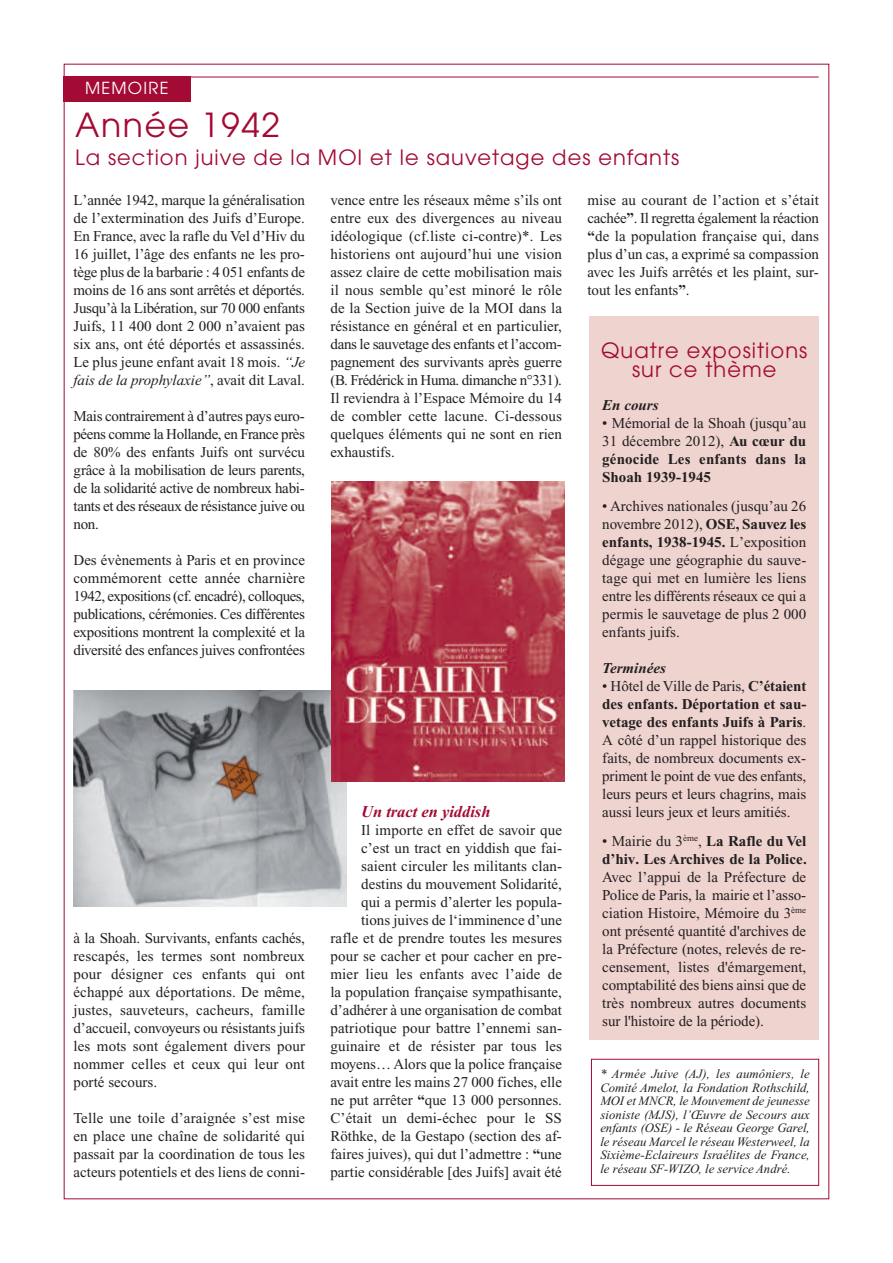
<style>
.page{position:relative;width:893px;height:1263px;background:#fff}
.page>*{position:absolute;margin:0;border:0;box-sizing:border-box;transform-origin:0 0}
.t1{font:33px "Avant Garde";letter-spacing:.05em;color:#a30a34}
.t2{font:21px/19.5px "Avant Garde";letter-spacing:.05em;color:#a30a34;text-align:center}
.t3{font:italic 700 16.5px "Times New Roman";color:#a30a34}
.t4{font:16.5px "Avant Garde";letter-spacing:.075em;color:#fff}
.t5{font:15px/18px "Times New Roman";color:#231f20;text-align:justify}
.t6{font:700 15px/18px "Times New Roman";color:#231f20;text-align:justify}
.t7{font:italic 700 15px "Times New Roman";color:#231f20}
.t8{font:italic 12.75px/13.5px "Times New Roman";color:#231f20;text-align:justify}
.s1{font-style:italic}
.s2{font-weight:700}
.s3{font-weight:400}
</style>
<div class="page">
<div style="left:63px;top:77px;width:128px;height:25px;background:#a30a34"></div>
<hr style="left:187px;top:77px;width:632px;height:1px;background:#a30a34">
<img style="left:74px;top:690px;width:272px;height:216px">
<img style="left:332px;top:482px;width:232px;height:300px">
<div style="left:590px;top:316px;width:229px;height:724px;background:#eed3cf"></div>
<div style="left:591px;top:1059px;width:228px;height:127px;border:1px solid #a30a34"></div>
<p class="t4" style="left:85px;top:82px;width:85px">MEMOIRE</p>
<h1 class="t1" style="left:75px;top:113px;width:206px">Année 1942</h1>
<h2 class="t2" style="left:75px;top:150px;width:606px">La section juive de la MOI et le sauvetage des enfants</h2>
<p class="t5" style="left:74px;top:193px;width:233px">L’année 1942, marque la généralisation de l’extermination des Juifs d’Europe.<br>En France, avec la rafle du Vel d’Hiv du 16 juillet, l’âge des enfants ne les pro&shy;tège plus de la barbarie : 4 051 enfants de moins de 16 ans sont arrêtés et déportés.<br>Jusqu’à la Libération, sur 70 000 enfants Juifs, 11 400 dont 2 000 n’avaient pas six ans, ont été déportés et assassinés.<br>Le plus jeune enfant avait 18 mois. <span class="s1">“Je fais de la prophylaxie”</span>, avait dit Laval.</p>
<p class="t5" style="left:74px;top:409px;width:233px">Mais contrairement à d’autres pays euro&shy;péens comme la Hollande, en France près de 80% des enfants Juifs ont survécu grâce à la mobilisation de leurs parents, de la solidarité active de nombreux habi&shy;tants et des réseaux de résistance juive ou non.</p>
<p class="t5" style="left:74px;top:553px;width:233px">Des évènements à Paris et en province commémorent cette année charnière 1942, expositions (cf. encadré), colloques, publications, cérémonies. Ces différentes expositions montrent la complexité et la diversité des enfances juives confrontées</p>
<p class="t5" style="left:331px;top:193px;width:233px">vence entre les réseaux même s’ils ont entre eux des divergences au niveau idéologique (cf.liste ci-contre)*. Les historiens ont aujourd’hui une vision assez claire de cette mobilisation mais il nous semble qu’est minoré le rôle de la Section juive de la MOI dans la résistance en général et en particulier, dans le sauvetage des enfants et l’accom&shy;pagnement des survivants après guerre (B. Frédérick in Huma. dimanche n°331).<br>Il reviendra à l’Espace Mémoire du 14 de combler cette lacune. Ci-dessous quelques éléments qui ne sont en rien exhaustifs.</p>
<p class="t5" style="left:73px;top:931px;width:233px">à la Shoah. Survivants, enfants cachés, rescapés, les termes sont nombreux pour désigner ces enfants qui ont échappé aux déportations. De même, justes, sauveteurs, cacheurs, famille d’accueil, convoyeurs ou résistants juifs les mots sont également divers pour nommer celles et ceux qui leur ont porté secours.</p>
<p class="t5" style="left:74px;top:1111px;width:233px">Telle une toile d’araignée s’est mise en place une chaîne de solidarité qui passait par la coordination de tous les acteurs potentiels et des liens de conni-</p>
<p class="t3" style="left:361px;top:806px;width:131px">Un tract en yiddish</p>
<p class="t5" style="left:330px;top:823px;width:233px;text-align:right">Il importe en effet de savoir que c’est un tract en yiddish que fai&shy;saient circuler les militants clan&shy;destins du mouvement Solidarité,<br>qui a permis d’alerter les popula&shy;tions juives de l‘imminence d’une rafle et de prendre toutes les mesures pour se cacher et pour cacher en pre&shy;mier lieu les enfants avec l’aide de la population française sympathisante, d’adhérer à une organisation de combat patriotique pour battre l’ennemi san&shy;guinaire et de résister par tous les moyens… Alors que la police française avait entre les mains 27 000 fiches, elle ne put arrêter <span class="s2">“</span>que 13 000 personnes.<br>C’était un demi-échec pour le SS Röthke, de la Gestapo (section des af&shy;faires juives), qui dut l’admettre : <span class="s2">“</span>une partie considérable [des Juifs] avait été</p>
<p class="t5" style="left:587px;top:193px;width:233px">mise au courant de l’action et s’était cachée<span class="s2">”</span>. Il regretta également la réaction <span class="s2">“</span>de la population française qui, dans plus d’un cas, a exprimé sa compassion avec les Juifs arrêtés et les plaint, sur&shy;tout les enfants<span class="s2">”</span>.</p>
<h2 class="t2" style="left:601px;top:342px;width:208px">Quatre expositions sur ce thème</h2>
<p class="t7" style="left:602px;top:400px;width:58px">En cours</p>
<p class="t6" style="left:602px;top:416px;width:206px"><span class="s3">• Mémorial de la Shoah (jusqu’au 31 décembre 2012),</span> Au cœur du génocide Les enfants dans la Shoah 1939-1945</p>
<p class="t5" style="left:602px;top:498px;width:206px">• Archives nationales (jusqu’au 26 novembre 2012), <span class="s2">OSE, Sauvez les enfants, 1938-1945.</span> L’exposition dégage une géographie du sauve&shy;tage qui met en lumière les liens entre les différents réseaux ce qui a permis le sauvetage de plus 2 000 enfants juifs.</p>
<p class="t7" style="left:602px;top:663px;width:65px">Terminées</p>
<p class="t5" style="left:602px;top:678px;width:206px">• Hôtel de Ville de Paris, <span class="s2">C’étaient des enfants. Déportation et sau&shy;vetage des enfants Juifs à Paris</span>.<br>A côté d’un rappel historique des faits, de nombreux documents ex&shy;priment le point de vue des enfants, leurs peurs et leurs chagrins, mais aussi leurs jeux et leurs amitiés.</p>
<p class="t6" style="left:602px;top:833px;width:206px"><span class="s3">• Mairie du 3</span><sup>ème</sup><span class="s3">,</span> La Rafle du Vel d’hiv. Les Archives de la Police.</p>
<p class="t5" style="left:602px;top:869px;width:205px">Avec l’appui de la Préfecture de Police de Paris, la mairie et l’asso&shy;ciation Histoire, Mémoire du 3<sup>ème </sup>ont présenté quantité d'archives de la Préfecture (notes, relevés de re&shy;censement, listes d'émargement, comptabilité des biens ainsi que de très nombreux autres documents sur l'histoire de la période).</p>
<p class="t8" style="left:600px;top:1068px;width:211px">* Armée Juive (AJ), les aumôniers, le Comité Amelot, la Fondation Rothschild, MOI et MNCR, le Mouvement de jeunesse sioniste (MJS), l’Œuvre de Secours aux enfants (OSE) - le Réseau George Garel, le réseau Marcel le réseau Westerweel, la Sixième-Eclaireurs Israélites de France, le réseau SF-WIZO, le service André.</p>
</div>
